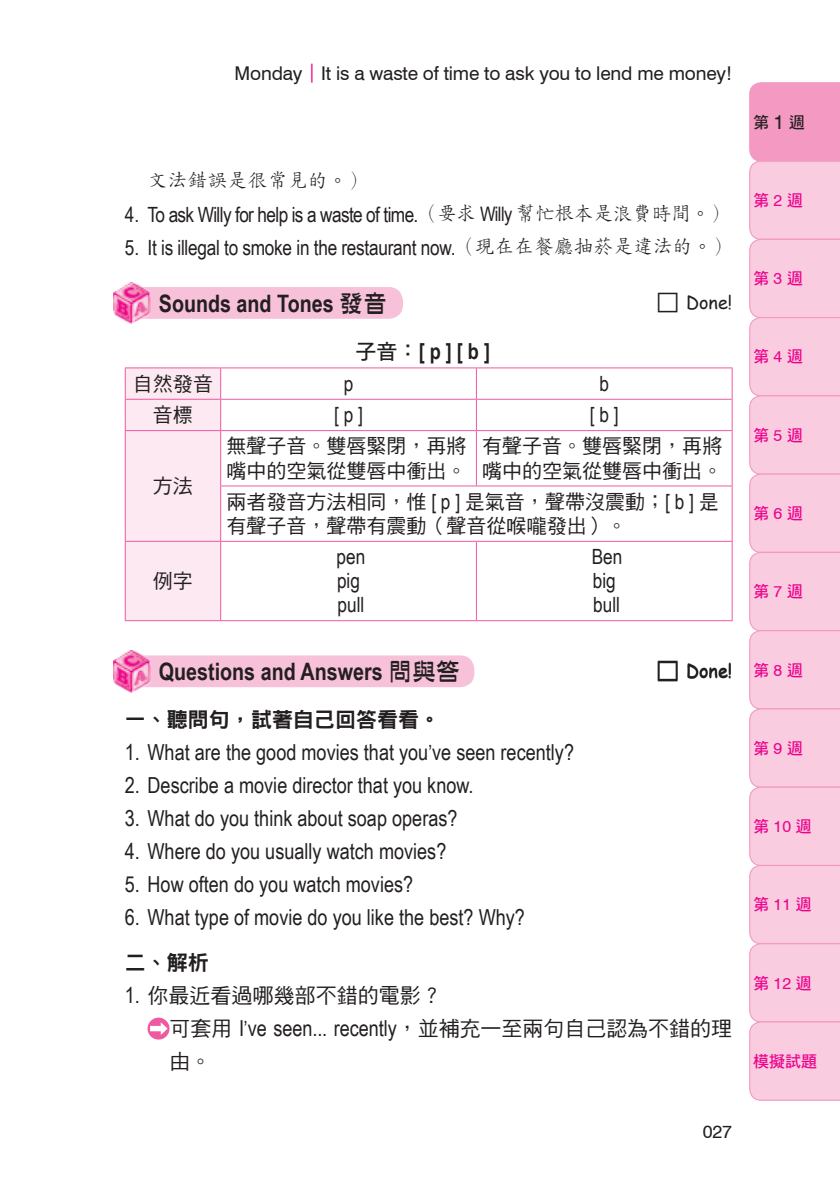
<style>
.page{position:relative;width:840px;height:1191px;background:#fff}
.page>*{position:absolute;margin:0;border:0;box-sizing:border-box;transform-origin:0 0}
.t1{font:700 24px "Arial Narrow";color:#231f20}
.t2{font:22px "Arial Narrow";color:#231f20}
.t3{font:700 22px "Arial Narrow";color:#231f20}
.t4{font:21px/24px "Arial Narrow";letter-spacing:-.015em;color:#231f20}
.t5{font:21px/33px "DF Hei Std W5";letter-spacing:-.005em;color:#231f20}
.t6{font:21px "DF Hei Std W9";color:#231f20}
.t7{font:20px/24px "DF Hei Std W5";color:#231f20}
.t8{font:300 20px "AR Std Kai B5";color:#231f20}
.t9{font:19px "Swiss 721 BT";letter-spacing:-.01em;color:#231f20}
.t10{font:18px "Comic Sans MS";color:#231f20}
.t11{font:18px "Swiss 721 BT";color:#231f20}
.t12{font:16px "DF Hei Std W7";color:#ed028c}
.t13{font:16px "DF Hei Std W7";color:#231f20}
.s1{font-family:"DF Yuan Std W5";color:#ed028c}
.s2{font-family:"AR Std Kai B5";font-weight:300;font-size:20px}
.s3{font-size:20px}
.s4{font-family:"DF Ya Yi Std W6";font-weight:400}
.s5{font-family:"DF Yuan Std W5";font-size:26px}
.s6{font-family:"DF Hei Std W7";font-weight:400;font-size:21px}
.s7{font-family:"Arial Narrow";font-size:21px}
.s8{font-size:21px}
.s9{font-family:"Arial Narrow";font-size:22px}
.s10{font-family:"Arial Narrow"}
.s11{font-family:"Swiss 721 BT";font-size:20px}
.s12{font-family:"Swiss 721 BT"}
</style>
<div class="page">
<svg style="left:749px;top:82px;width:90px;height:1018px;background:#f8c7dc"></svg>
<div style="left:113px;top:287px;width:290px;height:32px;background:#f7c1d9;border-radius:14px"></div>
<img style="left:113px;top:282px;width:37px;height:42px">
<div style="left:126px;top:368px;width:94px;height:252px;background:#fce9f1"></div>
<hr style="left:125px;top:367px;width:95px;height:1px;background:#ef59a1">
<hr style="left:125px;top:368px;width:1px;height:31px;background:#ef59a1">
<hr style="left:220px;top:367px;width:256px;height:1px;background:#ef59a1">
<hr style="left:220px;top:368px;width:1px;height:31px;background:#ef59a1">
<hr style="left:476px;top:367px;width:256px;height:1px;background:#ef59a1">
<hr style="left:475px;top:368px;width:1px;height:31px;background:#ef59a1">
<hr style="left:731px;top:368px;width:1px;height:31px;background:#ef59a1">
<hr style="left:125px;top:399px;width:95px;height:1px;background:#ef59a1">
<hr style="left:125px;top:400px;width:1px;height:30px;background:#ef59a1">
<hr style="left:220px;top:399px;width:256px;height:1px;background:#ef59a1">
<hr style="left:220px;top:400px;width:1px;height:30px;background:#ef59a1">
<hr style="left:476px;top:399px;width:256px;height:1px;background:#ef59a1">
<hr style="left:475px;top:400px;width:1px;height:30px;background:#ef59a1">
<hr style="left:731px;top:400px;width:1px;height:30px;background:#ef59a1">
<hr style="left:125px;top:430px;width:95px;height:1px;background:#ef59a1">
<hr style="left:125px;top:431px;width:1px;height:55px;background:#ef59a1">
<hr style="left:220px;top:430px;width:256px;height:1px;background:#ef59a1">
<hr style="left:220px;top:431px;width:1px;height:54px;background:#ef59a1">
<hr style="left:476px;top:430px;width:256px;height:1px;background:#ef59a1">
<hr style="left:475px;top:431px;width:1px;height:54px;background:#ef59a1">
<hr style="left:731px;top:431px;width:1px;height:54px;background:#ef59a1">
<hr style="left:125px;top:486px;width:1px;height:55px;background:#ef59a1">
<hr style="left:220px;top:485px;width:256px;height:1px;background:#ef59a1">
<hr style="left:220px;top:486px;width:1px;height:55px;background:#ef59a1">
<hr style="left:476px;top:485px;width:256px;height:1px;background:#ef59a1">
<hr style="left:731px;top:486px;width:1px;height:55px;background:#ef59a1">
<hr style="left:125px;top:541px;width:95px;height:1px;background:#ef59a1">
<hr style="left:125px;top:542px;width:1px;height:78px;background:#ef59a1">
<hr style="left:220px;top:541px;width:256px;height:1px;background:#ef59a1">
<hr style="left:220px;top:542px;width:1px;height:78px;background:#ef59a1">
<hr style="left:476px;top:541px;width:256px;height:1px;background:#ef59a1">
<hr style="left:475px;top:542px;width:1px;height:78px;background:#ef59a1">
<hr style="left:731px;top:542px;width:1px;height:78px;background:#ef59a1">
<hr style="left:125px;top:620px;width:95px;height:1px;background:#ef59a1">
<hr style="left:220px;top:620px;width:256px;height:1px;background:#ef59a1">
<hr style="left:476px;top:620px;width:256px;height:1px;background:#ef59a1">
<div style="left:113px;top:655px;width:361px;height:32px;background:#f7c1d9;border-radius:14px"></div>
<img style="left:113px;top:650px;width:37px;height:42px">
<svg style="left:147px;top:1017px;width:22px;height:22px"></svg>
<p class="t9" style="left:234px;top:62px;width:498px">Monday<span class="s1">｜</span>It is a waste of time to ask you to lend me money!</p>
<p class="t8" style="left:147px;top:171px;width:222px">文法錯誤是很常見的。）</p>
<p class="t4" style="left:125px;top:201px;width:606px">4. To ask Willy for help is a waste of time.<span class="s2">（要求</span> <span class="s3">Willy</span> <span class="s2">幫忙根本是浪費時間。）</span></p>
<p class="t4" style="left:125px;top:234px;width:608px">5. It is illegal to smoke in the restaurant now.<span class="s2">（現在在餐廳抽菸是違法的。）</span></p>
<p class="t1" style="left:159px;top:285px;width:230px">Sounds and Tones <span class="s4">發音</span></p>
<p class="t10" style="left:654px;top:289px;width:79px"><span class="s5">□</span> Done!</p>
<p class="t3" style="left:355px;top:334px;width:136px"><span class="s6">子音：</span>[p][b]</p>
<p class="t7" style="left:133px;top:371px;width:81px">自然發音</p>
<p class="t4" style="left:343px;top:370px;width:11px">p</p>
<p class="t4" style="left:599px;top:370px;width:11px">b</p>
<p class="t7" style="left:153px;top:402px;width:41px">音標</p>
<p class="t4" style="left:334px;top:402px;width:30px">[p]</p>
<p class="t4" style="left:589px;top:402px;width:30px">[b]</p>
<p class="t7" style="left:153px;top:473px;width:41px">方法</p>
<p class="t7" style="left:153px;top:569px;width:41px">例字</p>
<p class="t7" style="left:226px;top:434px;width:241px">無聲子音。雙唇緊閉，再將嘴中的空氣從雙唇中衝出。</p>
<p class="t7" style="left:482px;top:434px;width:241px">有聲子音。雙唇緊閉，再將嘴中的空氣從雙唇中衝出。</p>
<p class="t7" style="left:226px;top:489px;width:493px">兩者發音方法相同，惟 <span class="s7">[ p ]</span> 是氣音，聲帶沒震動；<span class="s7">[ b ]</span> 是有聲子音，聲帶有震動（聲音從喉嚨發出）。</p>
<p class="t4" style="left:336px;top:544px;width:30px">pen pig pull</p>
<p class="t4" style="left:591px;top:544px;width:32px">Ben big bull</p>
<p class="t1" style="left:159px;top:653px;width:302px">Questions and Answers <span class="s4">問與答</span></p>
<p class="t10" style="left:654px;top:657px;width:79px"><span class="s5">□</span> Done!</p>
<p class="t6" style="left:125px;top:708px;width:316px">一、聽問句，試著自己回答看看。</p>
<p class="t2" style="left:125px;top:736px;width:450px">1. What are the good movies that you<span class="s8">’</span>ve seen recently?</p>
<p class="t2" style="left:125px;top:769px;width:350px">2. Describe a movie director that you know.</p>
<p class="t2" style="left:125px;top:802px;width:334px">3. What do you think about soap operas?</p>
<p class="t2" style="left:125px;top:835px;width:323px">4. Where do you usually watch movies?</p>
<p class="t2" style="left:125px;top:868px;width:290px">5. How often do you watch movies?</p>
<p class="t2" style="left:125px;top:901px;width:401px">6. What type of movie do you like the best? Why?</p>
<p class="t6" style="left:125px;top:950px;width:85px">二、解析</p>
<p class="t5" style="left:169px;top:978px;width:564px;text-indent:-45px"><span class="s9">1.</span> 你最近看過哪幾部不錯的電影？<br>可套用 <span class="s9">I</span><span class="s10">’</span><span class="s9">ve seen... recently</span>，並補充一至兩句自己認為不錯的理由。</p>
<p class="t13" style="left:752px;top:113px;width:53px">第<span class="s11">1</span>週</p>
<p class="t12" style="left:752px;top:191px;width:51px">第<span class="s12">2</span>週</p>
<p class="t12" style="left:752px;top:270px;width:51px">第<span class="s12">3</span>週</p>
<p class="t12" style="left:752px;top:348px;width:51px">第<span class="s12">4</span>週</p>
<p class="t12" style="left:752px;top:426px;width:51px">第<span class="s12">5</span>週</p>
<p class="t12" style="left:752px;top:504px;width:51px">第<span class="s12">6</span>週</p>
<p class="t12" style="left:752px;top:583px;width:51px">第<span class="s12">7</span>週</p>
<p class="t12" style="left:752px;top:661px;width:51px">第<span class="s12">8</span>週</p>
<p class="t12" style="left:752px;top:739px;width:51px">第<span class="s12">9</span>週</p>
<p class="t12" style="left:752px;top:817px;width:60px">第<span class="s12">10</span>週</p>
<p class="t12" style="left:752px;top:896px;width:60px">第<span class="s12">11</span>週</p>
<p class="t12" style="left:752px;top:974px;width:60px">第<span class="s12">12</span>週</p>
<p class="t12" style="left:752px;top:1052px;width:65px">模擬試題</p>
<p class="t11" style="left:702px;top:1121px;width:31px">027</p>
</div>
